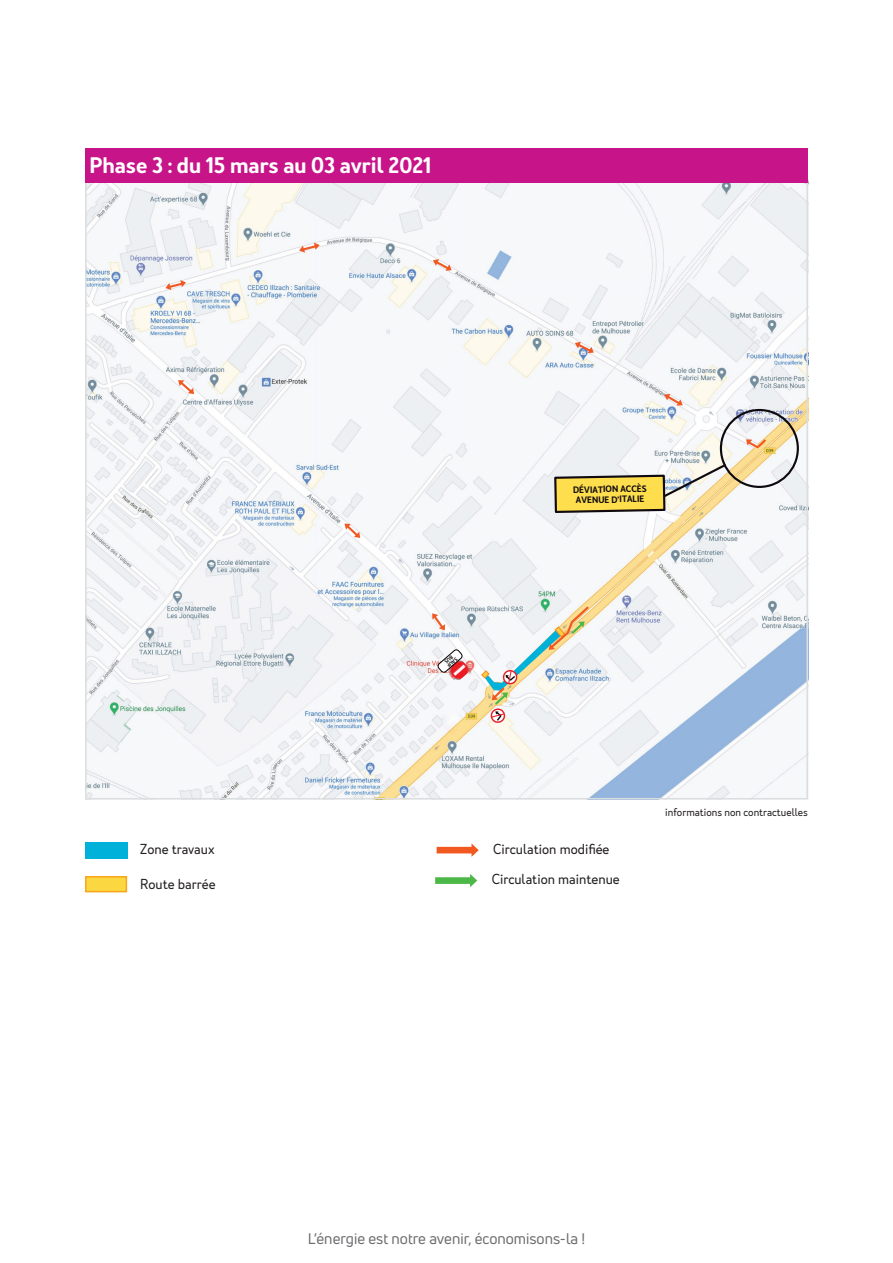
<style>
.page{position:relative;width:893px;height:1263px;background:#fff}
.page>*{position:absolute;margin:0;border:0;box-sizing:border-box;transform-origin:0 0}
.t1{font:600 21px "Merlo Neue";color:#fff}
.t2{font:15px "Uni Neue";color:#6c6d70}
.t3{font:13.5px "Merlo Neue";color:#231f20}
.t4{font:10.5px "Merlo Neue";color:#231f20}
.t5{font:600 8.7px/10.4px "Merlo Neue";color:#0f0a0f}
.t6{font:600 5.4px/4.5px "Myriad Pro";color:#000;text-align:center}
</style>
<div class="page">
<img style="left:88px;top:183px;width:717px;height:613px">
<svg style="left:746px;top:438px;width:21px;height:9px"></svg>
<svg style="left:480px;top:605px;width:111px;height:119px"></svg>
<img style="left:444px;top:656px;width:27px;height:27px">
<svg style="left:437px;top:649px;width:26px;height:24px"></svg>
<svg style="left:432px;top:613px;width:13px;height:17px"></svg>
<svg style="left:344px;top:523px;width:16px;height:15px"></svg>
<svg style="left:178px;top:380px;width:16px;height:14px"></svg>
<svg style="left:165px;top:280px;width:21px;height:10px"></svg>
<svg style="left:299px;top:243px;width:21px;height:10px"></svg>
<svg style="left:433px;top:259px;width:19px;height:12px"></svg>
<svg style="left:575px;top:342px;width:19px;height:12px"></svg>
<svg style="left:664px;top:394px;width:19px;height:12px"></svg>
<div style="left:720px;top:409px;width:79px;height:79px;border:2px solid #0f0a0f;border-radius:50%"></div>
<svg style="left:553px;top:462px;width:175px;height:52px"></svg>
<div style="left:85px;top:149px;width:723px;height:34px;background:#c71489"></div>
<div style="left:85px;top:842px;width:42px;height:16px;background:#00b1d9"></div>
<svg style="left:437px;top:843px;width:42px;height:14px"></svg>
<div style="left:85px;top:876px;width:42px;height:16px;background:#fbd741;border:2px solid #f9a51b"></div>
<svg style="left:435px;top:874px;width:42px;height:13px"></svg>
<h1 class="t1" style="left:89px;top:151px;width:343px">Phase 3 : du 15 mars au 03 avril 2021</h1>
<p class="t5" style="left:573px;top:485px;width:75px;rotate:-1deg">DÉVIATION ACCÈS<br>AVENUE D’ITALIE</p>
<p class="t6" style="left:458px;top:660px;width:14px;rotate:139deg">SAUF<br>BUS</p>
<p class="t3" style="left:140px;top:840px;width:76px">Zone travaux</p>
<p class="t3" style="left:493px;top:840px;width:118px">Circulation modifiée</p>
<p class="t3" style="left:140px;top:876px;width:77px">Route barrée</p>
<p class="t3" style="left:492px;top:871px;width:130px">Circulation maintenue</p>
<p class="t4" style="left:665px;top:805px;width:144px">informations non contractuelles</p>
<p class="t2" style="left:308px;top:1230px;width:279px">L’énergie est notre avenir, économisons-la !</p>
</div>
